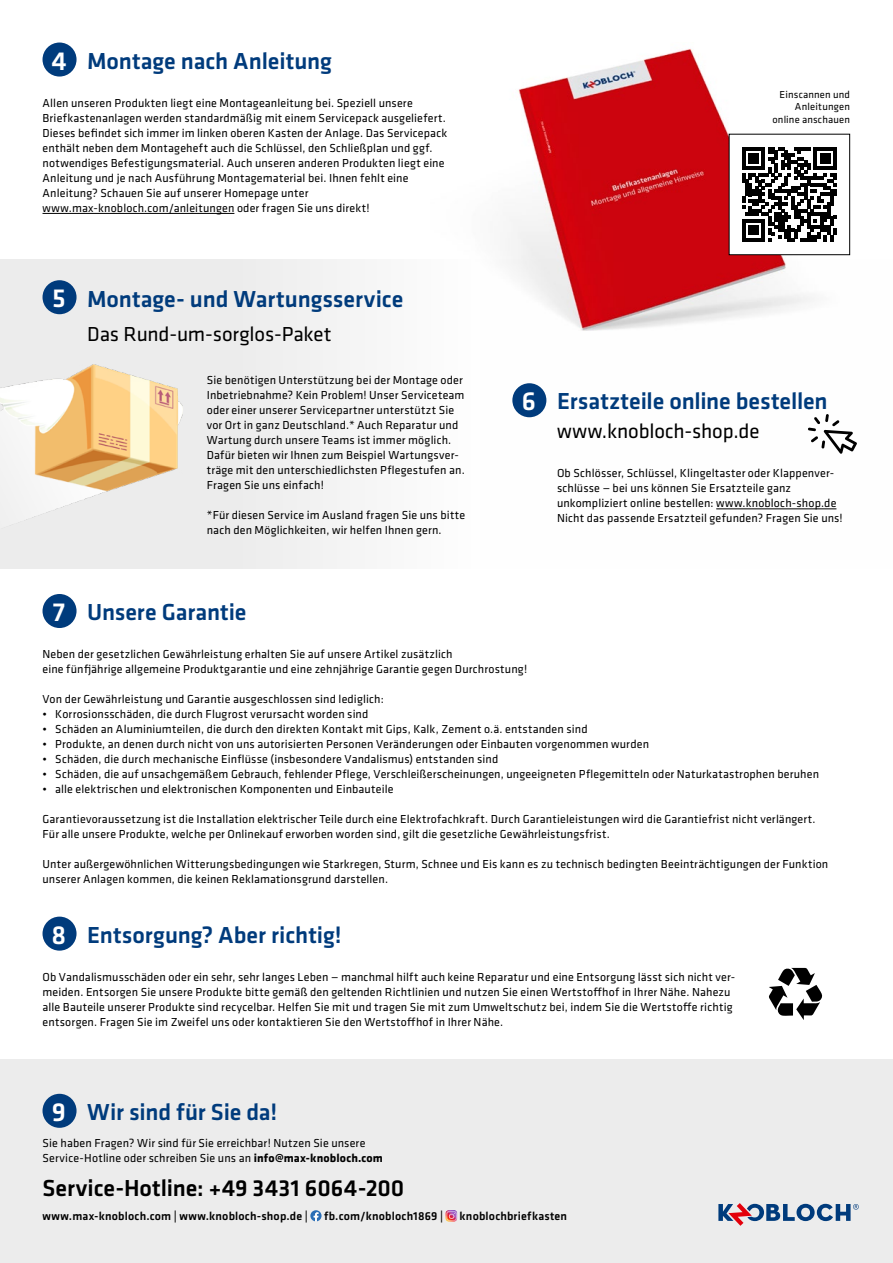
<style>
.page{position:relative;width:893px;height:1263px;background:#fff}
.page>*{position:absolute;margin:0;border:0;box-sizing:border-box;transform-origin:0 0}
.Fließtext{font:500 27px "Klavika";color:#fff}
.t1{font:500 24px "Klavika";letter-spacing:-.005em;color:#003b7c}
.t2{font:500 24px "Klavika";letter-spacing:-.005em;color:#000}
.t3{font:21px "Klavika";letter-spacing:-.01em;color:#000}
.Fließtext-2{font:12px/15px "Klavika";letter-spacing:.01em;color:#000}
.Fußzeile{font:500 12px "Klavika";letter-spacing:.015em;color:#000}
.Text_Details_7pt{font:10.5px/12.6px "Klavika";letter-spacing:.015em;color:#000;text-align:right}
.s1{font-weight:700}
</style>
<div class="page">
<img style="left:508px;top:49px;width:334px;height:210px">
<svg style="left:0;top:259px;width:837px;height:310px"></svg>
<div style="left:0;top:1060px;width:893px;height:203px;background:#ececec"></div>
<svg style="left:310px;top:1210px;width:12px;height:11px"></svg>
<svg style="left:446px;top:1210px;width:11px;height:11px"></svg>
<hr style="left:43px;top:213px;width:191px;height:1px;background:#000">
<svg style="left:718px;top:1203px;width:141px;height:23px"></svg>
<hr style="left:716px;top:508px;width:120px;height:1px;background:#000">
<div style="left:729px;top:134px;width:121px;height:121px;background:#fff"></div>
<svg style="left:742px;top:147px;width:95px;height:95px"></svg>
<div style="left:729px;top:134px;width:121px;height:121px;border:1px solid #000"></div>
<svg style="left:808px;top:414px;width:49px;height:40px"></svg>
<img style="left:0;top:365px;width:182px;height:176px">
<div style="left:43px;top:43px;width:34px;height:34px;background:#003b7c;border-radius:50%"></div>
<div style="left:43px;top:280px;width:34px;height:34px;background:#003b7c;border-radius:50%"></div>
<div style="left:512px;top:383px;width:34px;height:34px;background:#003b7c;border-radius:50%"></div>
<div style="left:43px;top:594px;width:34px;height:34px;background:#003b7c;border-radius:50%"></div>
<svg style="left:769px;top:967px;width:54px;height:53px"></svg>
<div style="left:43px;top:917px;width:34px;height:34px;background:#003b7c;border-radius:50%"></div>
<div style="left:43px;top:1094px;width:34px;height:34px;background:#003b7c;border-radius:50%"></div>
<p class="Fließtext" style="left:51px;top:42px;width:17px">4</p>
<h1 class="t1" style="left:87px;top:44px;width:246px">Montage nach Anleitung</h1>
<p class="Fließtext-2" style="left:43px;top:95px;width:406px">Allen unseren Produkten liegt eine Montageanleitung bei. Speziell unsere Briefkastenanlagen werden standardmäßig mit einem Servicepack ausgeliefert.<br>Dieses befindet sich immer im linken oberen Kasten der Anlage. Das Servicepack enthält neben dem Montageheft auch die Schlüssel, den Schließplan und ggf. notwendiges Befestigungsmaterial. Auch unseren anderen Produkten liegt eine Anleitung und je nach Ausführung Montagematerial bei. Ihnen fehlt eine Anleitung? Schauen Sie auf unserer Homepage unter www.max-knobloch.com/anleitungen oder fragen Sie uns direkt!</p>
<p class="Fließtext" style="left:52px;top:280px;width:15px">5</p>
<h1 class="t1" style="left:87px;top:283px;width:318px">Montage- und Wartungsservice</h1>
<h1 class="t3" style="left:87px;top:321px;width:246px">Das Rund-um-sorglos-Paket</h1>
<p class="Fließtext-2" style="left:207px;top:372px;width:259px">Sie benötigen Unterstützung bei der Montage oder Inbetriebnahme? Kein Problem! Unser Serviceteam oder einer unserer Servicepartner unterstützt Sie vor Ort in ganz Deutschland.* Auch Reparatur und Wartung durch unsere Teams ist immer möglich.<br>Dafür bieten wir Ihnen zum Beispiel Wartungsver&shy;träge mit den unterschiedlichsten Pflegestufen an.<br>Fragen Sie uns einfach!</p>
<p class="Fließtext-2" style="left:207px;top:507px;width:260px">*Für diesen Service im Ausland fragen Sie uns bitte nach den Möglichkeiten, wir helfen Ihnen gern.</p>
<p class="Text_Details_7pt" style="left:772px;top:88px;width:79px">Einscannen und<br>Anleitungen online anschauen</p>
<p class="Fließtext" style="left:522px;top:383px;width:16px">6</p>
<h1 class="t1" style="left:557px;top:385px;width:272px">Ersatzteile online bestellen</h1>
<h1 class="t3" style="left:557px;top:417px;width:204px">www.knobloch-shop.de</h1>
<p class="Fließtext-2" style="left:557px;top:465px;width:281px">Ob Schlösser, Schlüssel, Klingeltaster oder Klappenver&shy;schlüsse — bei uns können Sie Ersatzteile ganz unkompliziert online bestellen: www.knobloch-shop.de</p>
<p class="Fließtext-2" style="left:557px;top:510px;width:287px">Nicht das passende Ersatzteil gefunden? Fragen Sie uns!</p>
<h1 class="t1" style="left:87px;top:596px;width:161px">Unsere Garantie</h1>
<p class="Fließtext-2" style="left:43px;top:646px;width:486px">Neben der gesetzlichen Gewährleistung erhalten Sie auf unsere Artikel zusätzlich<br>eine fünfjährige allgemeine Produktgarantie und eine zehnjährige Garantie gegen Durchrostung!</p>
<p class="Fließtext" style="left:53px;top:594px;width:14px">7</p>
<p class="Fließtext-2" style="left:43px;top:691px;width:343px">Von der Gewährleistung und Garantie ausgeschlossen sind lediglich:</p>
<p class="Fließtext-2" style="left:43px;top:706px;width:327px">• Korrosionsschäden, die durch Flugrost verursacht worden sind</p>
<p class="Fließtext-2" style="left:43px;top:721px;width:547px">• Schäden an Aluminiumteilen, die durch den direkten Kontakt mit Gips, Kalk, Zement o.ä. entstanden sind</p>
<p class="Fließtext-2" style="left:43px;top:736px;width:608px">• Produkte, an denen durch nicht von uns autorisierten Personen Veränderungen oder Einbauten vorgenommen wurden</p>
<p class="Fließtext-2" style="left:43px;top:751px;width:457px">• Schäden, die durch mechanische Einflüsse (insbesondere Vandalismus) entstanden sind</p>
<p class="Fließtext-2" style="left:43px;top:766px;width:778px">• Schäden, die auf unsachgemäßem Gebrauch, fehlender Pflege, Verschleißerscheinungen, ungeeigneten Pflegemitteln oder Naturkatastrophen beruhen</p>
<p class="Fließtext-2" style="left:43px;top:781px;width:353px">• alle elektrischen und elektronischen Komponenten und Einbauteile</p>
<p class="Fließtext-2" style="left:43px;top:811px;width:775px">Garantievoraussetzung ist die Installation elektrischer Teile durch eine Elektrofachkraft. Durch Garantieleistungen wird die Garantiefrist nicht verlängert.<br>Für alle unsere Produkte, welche per Onlinekauf erworben worden sind, gilt die gesetzliche Gewährleistungsfrist.</p>
<p class="Fließtext-2" style="left:43px;top:856px;width:787px">Unter außergewöhnlichen Witterungsbedingungen wie Starkregen, Sturm, Schnee und Eis kann es zu technisch bedingten Beeinträchtigungen der Funktion unserer Anlagen kommen, die keinen Reklamationsgrund darstellen.</p>
<p class="Fließtext" style="left:52px;top:916px;width:16px">8</p>
<h1 class="t1" style="left:87px;top:918px;width:256px">Entsorgung? Aber richtig!</h1>
<h1 class="Fließtext-2" style="left:43px;top:969px;width:694px">Ob Vandalismusschäden oder ein sehr, sehr langes Leben — manchmal hilft auch keine Reparatur und eine Entsorgung lässt sich nicht ver&shy;meiden. Entsorgen Sie unsere Produkte bitte gemäß den geltenden Richtlinien und nutzen Sie einen Wertstoffhof in Ihrer Nähe. Nahezu alle Bauteile unserer Produkte sind recycelbar. Helfen Sie mit und tragen Sie mit zum Umweltschutz bei, indem Sie die Wertstoffe richtig entsorgen. Fragen Sie im Zweifel uns oder kontaktieren Sie den Wertstoffhof in Ihrer Nähe.</h1>
<p class="Fließtext" style="left:52px;top:1094px;width:16px">9</p>
<h1 class="t1" style="left:87px;top:1095px;width:191px">Wir sind für Sie da!</h1>
<p class="Fließtext-2" style="left:43px;top:1135px;width:342px">Sie haben Fragen? Wir sind für Sie erreichbar! Nutzen Sie unsere<br>Service-Hotline oder schreiben Sie uns an <span class="s1">info@max-knobloch.com</span></p>
<h1 class="t2" style="left:43px;top:1172px;width:363px">Service-Hotline: +49 3431 6064-200</h1>
<p class="Fußzeile" style="left:43px;top:1208px;width:267px">www.max-knobloch.com | www.knobloch-shop.de |</p>
<p class="Fußzeile" style="left:324px;top:1208px;width:121px">fb.com/knobloch1869 |</p>
<p class="Fußzeile" style="left:460px;top:1208px;width:109px">knoblochbriefkasten</p>
</div>
